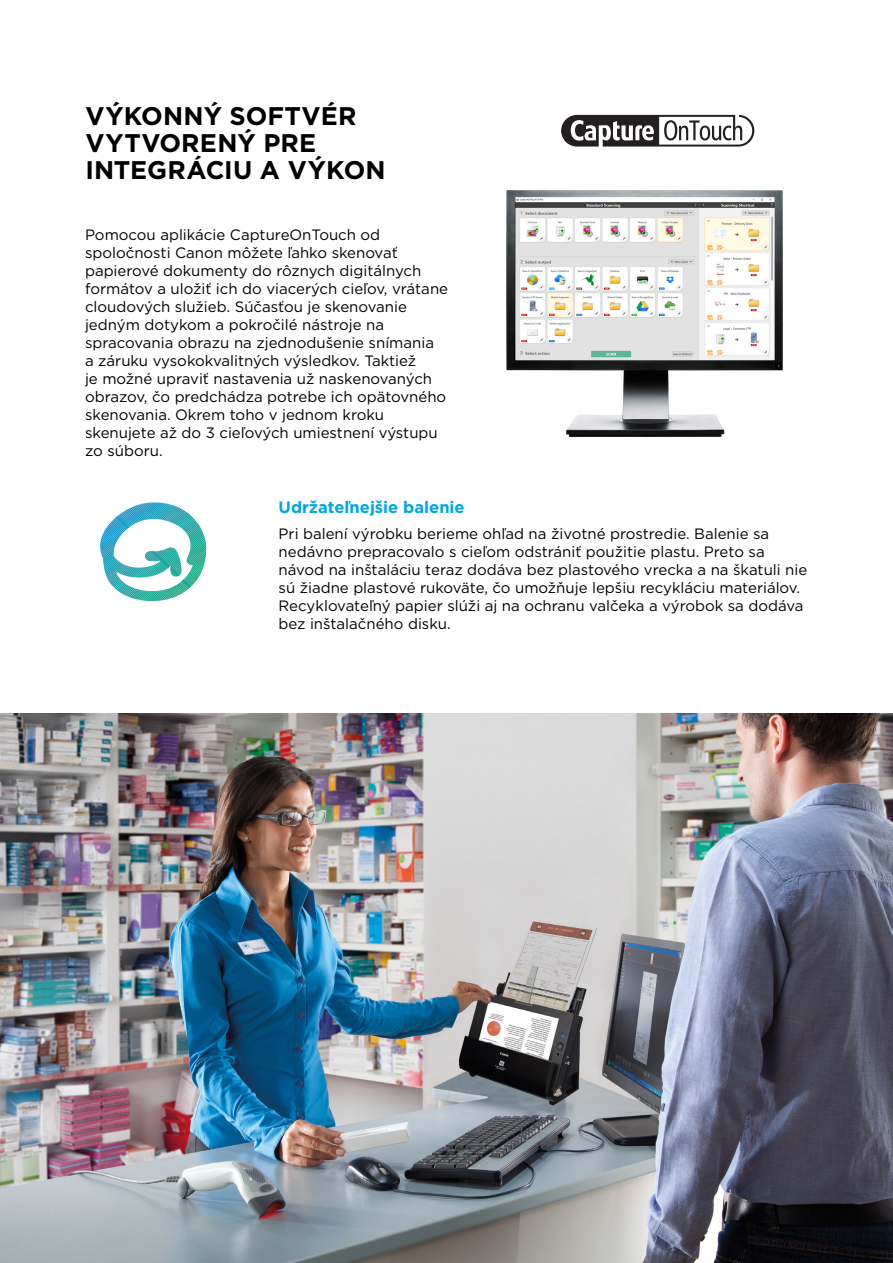
<style>
.page{position:relative;width:893px;height:1263px;background:#fff}
.page>*{position:absolute;margin:0;border:0;box-sizing:border-box;transform-origin:0 0}
.C_-_Head{font:700 25.5px/27px "Gotham";letter-spacing:.005em;color:#000002}
.mixed{font:700 16.5px "Gotham";color:#00a6e2}
.BODY_BULLETS{font:15px/18px "Gotham";color:#000002}
.mixed-2{font:15px/18px "Gotham";color:#000002}
</style>
<div class="page">
<svg style="left:561px;top:115px;width:193px;height:32px"></svg>
<img style="left:506px;top:190px;width:277px;height:247px">
<svg style="left:100px;top:502px;width:106px;height:99px"></svg>
<img style="left:0;top:713px;width:893px;height:550px">
<p class="C_-_Head" style="left:85px;top:102px;width:302px">VÝKONNÝ SOFTVÉR<br>VYTVORENÝ PRE<br>INTEGRÁCIU A VÝKON</p>
<p class="BODY_BULLETS" style="left:85px;top:225px;width:365px">Pomocou aplikácie CaptureOnTouch od spoločnosti Canon môžete ľahko skenovať papierové dokumenty do rôznych digitálnych formátov a uložiť ich do viacerých cieľov, vrátane cloudových služieb. Súčasťou je skenovanie jedným dotykom a pokročilé nástroje na spracovania obrazu na zjednodušenie snímania<br>a záruku vysokokvalitných výsledkov. Taktiež<br>je možné upraviť nastavenia už naskenovaných obrazov, čo predchádza potrebe ich opätovného skenovania. Okrem toho v jednom kroku skenujete až do 3 cieľových umiestnení výstupu zo súboru.</p>
<p class="mixed" style="left:279px;top:496px;width:188px">Udržateľnejšie balenie</p>
<p class="mixed-2" style="left:279px;top:525px;width:530px">Pri balení výrobku berieme ohľad na životné prostredie. Balenie sa nedávno prepracovalo s cieľom odstrániť použitie plastu. Preto sa návod na inštaláciu teraz dodáva bez plastového vrecka a na škatuli nie sú žiadne plastové rukoväte, čo umožňuje lepšiu recykláciu materiálov.<br>Recyklovateľný papier slúži aj na ochranu valčeka a výrobok sa dodáva bez inštalačného disku.</p>
</div>
